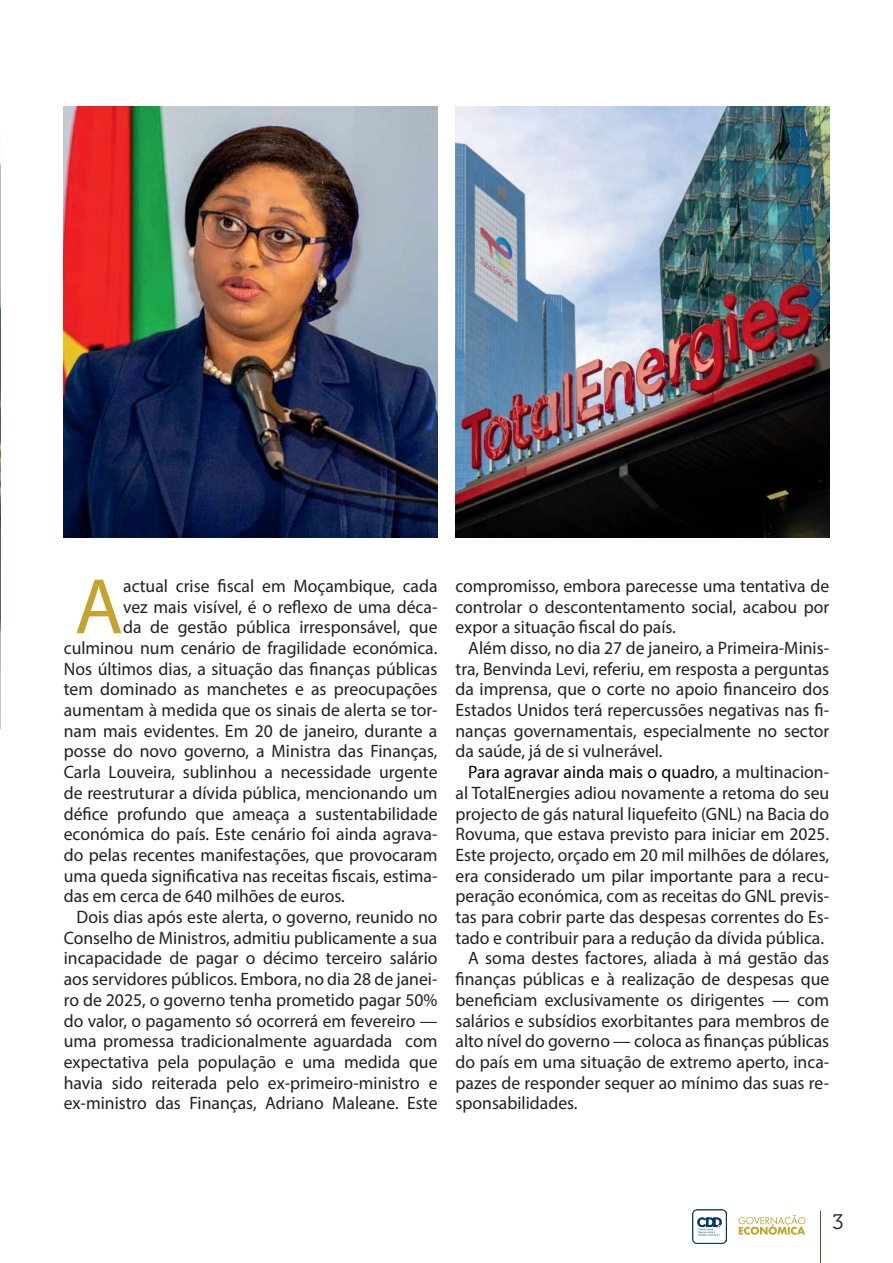
<style>
.page{position:relative;width:893px;height:1263px;background:#fff}
.page>*{position:absolute;margin:0;border:0;box-sizing:border-box;transform-origin:0 0}
.t1{font:79.35px "Myriad Pro";color:#c2a42e}
.t2{font:21px "Museo 300";color:#231f20}
.t3{font:18px/20.7px "Myriad Pro";color:#231f20;text-align:justify}
.t4{font:18px "Myriad Pro";color:#000002}
.s1{color:#231f20}
</style>
<div class="page">
<hr style="left:820px;top:1211px;width:1px;height:52px;background:#425827">
<svg style="left:738px;top:1215px;width:67px;height:20px"></svg>
<img style="left:692px;top:1210px;width:34px;height:34px">
<img style="left:0;top:162px;width:1px;height:567px">
<img style="left:64px;top:106px;width:373px;height:432px">
<img style="left:455px;top:106px;width:374px;height:432px">
<h1 class="t1" style="left:75px;top:558px;width:50px">A</h1>
<p class="t3" style="left:123px;top:575px;width:316px">actual crise fiscal em Moçambique, cada</p>
<p class="t3" style="left:123px;top:596px;width:316px">vez mais visível, é o reflexo de uma déca-</p>
<p class="t3" style="left:123px;top:616px;width:316px">da de gestão pública irresponsável, que</p>
<p class="t3" style="left:64px;top:637px;width:375px">culminou num cenário de fragilidade económica.</p>
<p class="t3" style="left:64px;top:658px;width:375px">Nos últimos dias, a situação das finanças públicas</p>
<p class="t3" style="left:64px;top:679px;width:375px">tem dominado as manchetes e as preocupações</p>
<p class="t3" style="left:64px;top:699px;width:375px">aumentam à medida que os sinais de alerta se tor-</p>
<p class="t3" style="left:64px;top:720px;width:375px">nam mais evidentes. Em 20 de janeiro, durante a</p>
<p class="t3" style="left:64px;top:741px;width:375px">posse do novo governo, a Ministra das Finanças,</p>
<p class="t3" style="left:64px;top:761px;width:375px">Carla Louveira, sublinhou a necessidade urgente</p>
<p class="t3" style="left:64px;top:782px;width:375px">de reestruturar a dívida pública, mencionando um</p>
<p class="t3" style="left:64px;top:803px;width:375px">défice profundo que ameaça a sustentabilidade</p>
<p class="t3" style="left:64px;top:823px;width:375px">económica do país. Este cenário foi ainda agrava-</p>
<p class="t3" style="left:64px;top:844px;width:375px">do pelas recentes manifestações, que provocaram</p>
<p class="t3" style="left:64px;top:865px;width:375px">uma queda significativa nas receitas fiscais, estima-</p>
<p class="t3" style="left:64px;top:886px;width:283px">das em cerca de 640 milhões de euros.</p>
<p class="t3" style="left:77px;top:906px;width:362px">Dois dias após este alerta, o governo, reunido no</p>
<p class="t3" style="left:64px;top:927px;width:375px">Conselho de Ministros, admitiu publicamente a sua</p>
<p class="t3" style="left:64px;top:948px;width:375px">incapacidade de pagar o décimo terceiro salário</p>
<p class="t3" style="left:64px;top:968px;width:375px">aos servidores públicos. Embora, no dia 28 de janei-</p>
<p class="t3" style="left:64px;top:989px;width:375px">ro de 2025, o governo tenha prometido pagar 50%</p>
<p class="t3" style="left:64px;top:1010px;width:375px">do valor, o pagamento só ocorrerá em fevereiro —</p>
<p class="t3" style="left:64px;top:1030px;width:375px">uma promessa tradicionalmente aguardada com</p>
<p class="t3" style="left:64px;top:1051px;width:375px">expectativa pela população e uma medida que</p>
<p class="t3" style="left:64px;top:1072px;width:375px">havia sido reiterada pelo ex-primeiro-ministro e</p>
<p class="t3" style="left:64px;top:1093px;width:375px">ex-ministro das Finanças, Adriano Maleane. Este</p>
<p class="t3" style="left:455px;top:575px;width:375px">compromisso, embora parecesse uma tentativa de controlar o descontentamento social, acabou por expor a situação fiscal do país.</p>
<p class="t3" style="left:455px;top:637px;width:375px;text-indent:13px">Além disso, no dia 27 de janeiro, a Primeira-Minis&shy;tra, Benvinda Levi, referiu, em resposta a perguntas da imprensa, que o corte no apoio financeiro dos Estados Unidos terá repercussões negativas nas fi&shy;nanças governamentais, especialmente no sector da saúde, já de si vulnerável.</p>
<p class="t4" style="left:468px;top:761px;width:362px">Para agravar ainda mais o quadro<span class="s1">, a multinacion-</span></p>
<p class="t3" style="left:455px;top:782px;width:375px">al TotalEnergies adiou novamente a retoma do seu</p>
<p class="t3" style="left:455px;top:803px;width:375px">projecto de gás natural liquefeito (GNL) na Bacia do</p>
<p class="t3" style="left:455px;top:824px;width:375px">Rovuma, que estava previsto para iniciar em 2025.</p>
<p class="t3" style="left:455px;top:844px;width:375px">Este projecto, orçado em 20 mil milhões de dólares,</p>
<p class="t3" style="left:455px;top:865px;width:375px">era considerado um pilar importante para a recu-</p>
<p class="t3" style="left:455px;top:886px;width:375px">peração económica, com as receitas do GNL previs-</p>
<p class="t3" style="left:455px;top:906px;width:375px">tas para cobrir parte das despesas correntes do Es-</p>
<p class="t3" style="left:455px;top:927px;width:370px">tado e contribuir para a redução da dívida pública.</p>
<p class="t3" style="left:468px;top:948px;width:362px">A soma destes factores, aliada à má gestão das</p>
<p class="t3" style="left:455px;top:968px;width:375px">finanças públicas e à realização de despesas que</p>
<p class="t3" style="left:455px;top:989px;width:375px">beneficiam exclusivamente os dirigentes — com</p>
<p class="t3" style="left:455px;top:1010px;width:375px">salários e subsídios exorbitantes para membros de</p>
<p class="t3" style="left:455px;top:1031px;width:375px">alto nível do governo — coloca as finanças públicas</p>
<p class="t3" style="left:455px;top:1051px;width:375px">do país em uma situação de extremo aperto, inca-</p>
<p class="t3" style="left:455px;top:1072px;width:375px">pazes de responder sequer ao mínimo das suas re-</p>
<p class="t3" style="left:455px;top:1093px;width:124px">sponsabilidades.</p>
<p class="t2" style="left:832px;top:1210px;width:13px">3</p>
</div>
